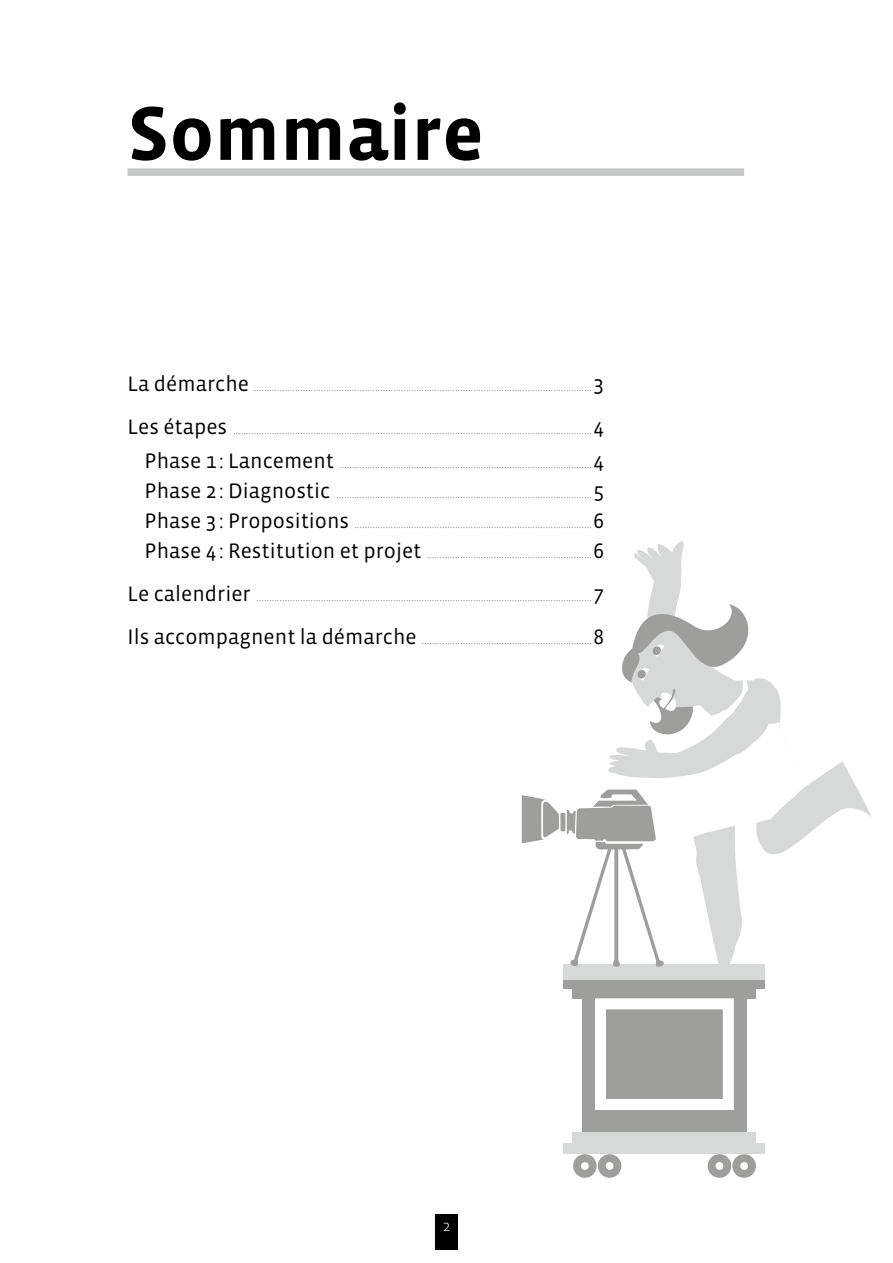
<style>
.page{position:relative;width:893px;height:1263px;background:#fff}
.page>*{position:absolute;margin:0;border:0;box-sizing:border-box;transform-origin:0 0}
.t1{font:700 78px "Vista Sans OT";color:#000}
.t2{font:300 15px "Vista Sans OT";color:#fff}
.t3{font:300 10.65px "Vista Sans OT";color:#000}
.s1{font-weight:400;font-size:21.45px}
</style>
<div class="page">
<div style="left:435px;top:1214px;width:23px;height:35px;background:#000"></div>
<div style="left:128px;top:168px;width:616px;height:8px;background:#c5c6c6"></div>
<svg style="left:564px;top:979px;width:201px;height:9px;fill:#9e9e9d"></svg>
<div style="left:564px;top:1143px;width:201px;height:11px;background:#d7d8d8"></div>
<div style="left:573px;top:987px;width:183px;height:11px;background:#9e9e9d"></div>
<div style="left:573px;top:1132px;width:183px;height:11px;background:#d7d8d8"></div>
<div style="left:582px;top:998px;width:165px;height:134px;background:#9e9e9d"></div>
<div style="left:564px;top:964px;width:201px;height:15px;background:#d7d8d8"></div>
<svg style="left:595px;top:998px;width:139px;height:112px"></svg>
<svg style="left:732px;top:1154px;width:24px;height:24px"></svg>
<div style="left:708px;top:1154px;width:23px;height:24px;background:#9e9e9d;border-radius:50%"></div>
<svg style="left:598px;top:1154px;width:23px;height:24px"></svg>
<svg style="left:573px;top:1154px;width:24px;height:24px"></svg>
<div style="left:740px;top:1162px;width:8px;height:8px;background:#fff;border-radius:50%"></div>
<div style="left:715px;top:1162px;width:8px;height:8px;background:#fff;border-radius:50%"></div>
<div style="left:606px;top:1162px;width:7px;height:8px;background:#fff;border-radius:50%"></div>
<div style="left:581px;top:1162px;width:8px;height:8px;background:#fff;border-radius:50%"></div>
<svg style="left:522px;top:541px;width:350px;height:437px"></svg>
<h1 class="t1" style="left:128px;top:94px;width:358px">Sommaire</h1>
<p class="t3" style="left:128px;top:382px;width:478px"><span class="s1">La démarche</span> ...................................................................................................................................<span class="s1">3</span></p>
<p class="t3" style="left:128px;top:425px;width:478px"><span class="s1">Les étapes</span> ...........................................................................................................................................<span class="s1">4</span></p>
<p class="t3" style="left:145px;top:459px;width:461px"><span class="s1">Phase 1: Lancement</span> ..................................................................................................<span class="s1">4</span></p>
<p class="t3" style="left:145px;top:489px;width:461px"><span class="s1">Phase 2: Diagnostic</span> ...................................................................................................<span class="s1">5</span></p>
<p class="t3" style="left:145px;top:519px;width:461px"><span class="s1">Phase 3: Propositions</span> ............................................................................................<span class="s1">6</span></p>
<p class="t3" style="left:145px;top:549px;width:461px"><span class="s1">Phase 4: Restitution et projet</span> ................................................................<span class="s1">6</span></p>
<p class="t3" style="left:128px;top:592px;width:478px"><span class="s1">Le calendrier</span> ..................................................................................................................................<span class="s1">7</span></p>
<p class="t3" style="left:128px;top:634px;width:478px"><span class="s1">Ils accompagnent la démarche</span> ..................................................................<span class="s1">8</span></p>
<h2 class="t2" style="left:443px;top:1218px;width:9px">2</h2>
</div>
